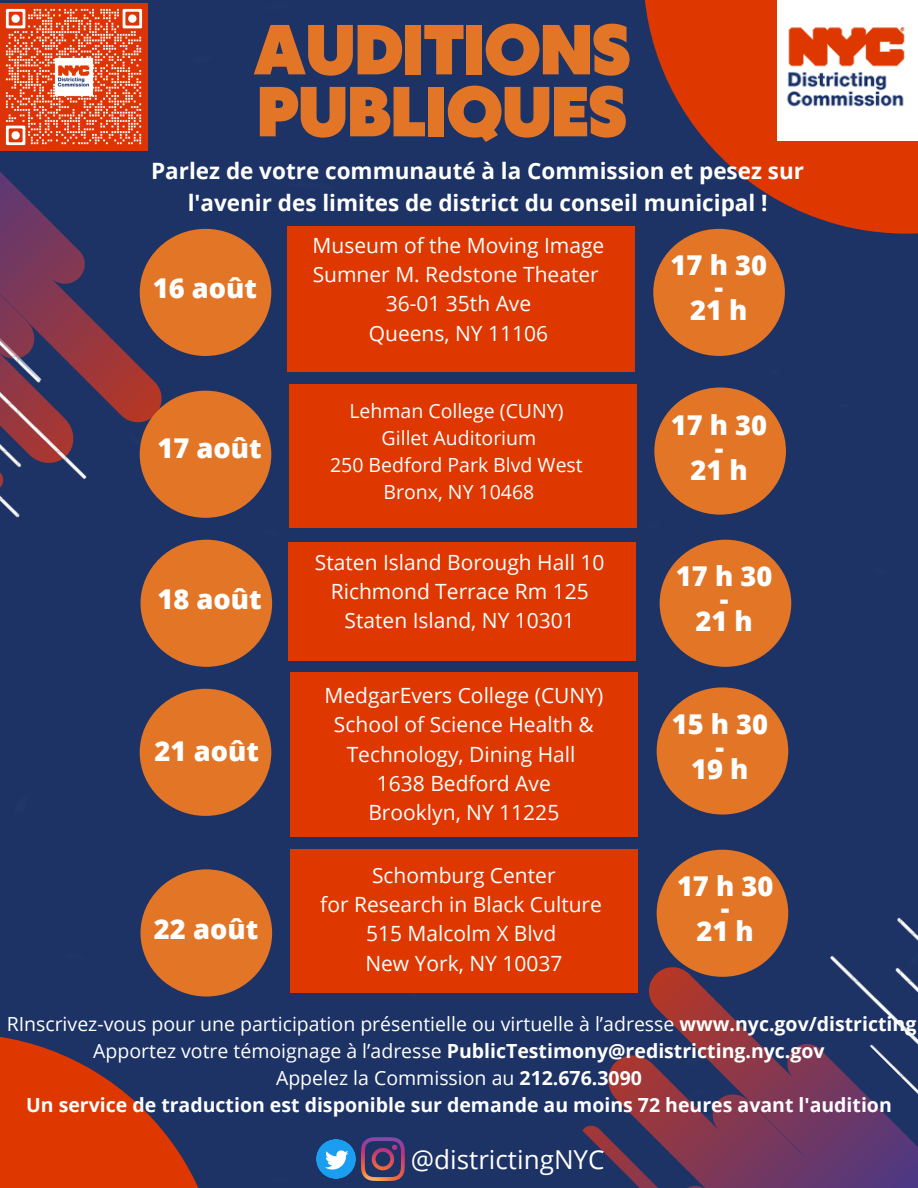
<style>
.page{position:relative;width:918px;height:1188px;background:#1d3366}
.page>*{position:absolute;margin:0;border:0;box-sizing:border-box;transform-origin:0 0}
.t1{font:900 66.3px/61.9px "Klein Text";color:#e37526}
.t2{font:800 27.3px/22.5px "Open Sans";color:#fff;text-align:center}
.t3{font:26.1px "Open Sans";color:#fff}
.t4{font:700 22.5px/31.5px "Open Sans";color:#fff;text-align:center}
.t5{font:21px/29.2px "Open Sans";color:#fff;text-align:center}
.t6{font:700 19.5px/27px "Open Sans";color:#fff;text-align:center}
.t7{font:19.5px/27px "Open Sans";color:#fff;text-align:center}
.s1{font-weight:400}
</style>
<div class="page">
<svg style="left:530px;top:918px;width:276px;height:270px;background:#4b345a"></svg>
<svg style="left:0;top:0;width:258px;height:594px;background:#253363"></svg>
<svg style="left:0;top:1034px;width:222px;height:154px;background:#8f3529"></svg>
<svg style="left:643px;top:0;width:275px;height:234px;background:#9d3522"></svg>
<img style="left:0;top:215px;width:113px;height:474px">
<img style="left:806px;top:744px;width:112px;height:444px">
<div style="left:140px;top:229px;width:131px;height:127px;background:#e37526;border-radius:50%"></div>
<div style="left:287px;top:227px;width:348px;height:145px;background:#de3700"></div>
<div style="left:290px;top:849px;width:348px;height:144px;background:#de3700"></div>
<img style="left:317px;top:1140px;width:38px;height:38px">
<svg style="left:361px;top:1137px;width:44px;height:44px;background:#624168"></svg>
<img style="left:777px;top:0;width:141px;height:141px">
<div style="left:290px;top:672px;width:348px;height:164px;background:#de3700"></div>
<div style="left:288px;top:542px;width:348px;height:118px;background:#de3700"></div>
<div style="left:290px;top:384px;width:347px;height:144px;background:#de3700"></div>
<div style="left:653px;top:229px;width:132px;height:127px;background:#e37526;border-radius:50%"></div>
<div style="left:140px;top:391px;width:131px;height:127px;background:#e37526;border-radius:50%"></div>
<div style="left:141px;top:540px;width:131px;height:127px;background:#e37526;border-radius:50%"></div>
<div style="left:140px;top:689px;width:131px;height:127px;background:#e37526;border-radius:50%"></div>
<div style="left:141px;top:869px;width:131px;height:128px;background:#e37526;border-radius:50%"></div>
<div style="left:654px;top:388px;width:132px;height:127px;background:#e37526;border-radius:50%"></div>
<div style="left:660px;top:540px;width:131px;height:127px;background:#e37526;border-radius:50%"></div>
<div style="left:657px;top:687px;width:131px;height:128px;background:#e37526;border-radius:50%"></div>
<div style="left:657px;top:850px;width:131px;height:127px;background:#e37526;border-radius:50%"></div>
<img style="left:0;top:3px;width:147px;height:147px">
<h1 class="t1" style="left:254px;top:24px;width:378px">AUDITIONS<br>PUBLIQUES</h1>
<p class="t4" style="left:151px;top:155px;width:654px">Parlez de votre communauté à la Commission et pesez sur l'avenir des limites de district du conseil municipal !</p>
<h2 class="t2" style="left:153px;top:276px;width:106px">16 août</h2>
<h2 class="t2" style="left:157px;top:436px;width:106px">17 août</h2>
<h2 class="t2" style="left:157px;top:588px;width:106px">18 août</h2>
<h2 class="t2" style="left:155px;top:739px;width:106px">21 août</h2>
<h2 class="t2" style="left:154px;top:917px;width:106px">22 août</h2>
<p class="t5" style="left:313px;top:230px;width:293px">Museum of the Moving Image<br>Sumner M. Redstone Theater<br>36-01 35th Ave<br>Queens, NY 11106</p>
<p class="t7" style="left:330px;top:397px;width:254px">Lehman College (CUNY)<br>Gillet Auditorium<br>250 Bedford Park Blvd West<br>Bronx, NY 10468</p>
<p class="t5" style="left:315px;top:547px;width:291px">Staten Island Borough Hall 10<br>Richmond Terrace Rm 125<br>Staten Island, NY 10301</p>
<p class="t5" style="left:324px;top:680px;width:280px">MedgarEvers College (CUNY)<br>School of Science Health &amp;<br>Technology, Dining Hall<br>1638 Bedford Ave<br>Brooklyn, NY 11225</p>
<p class="t5" style="left:320px;top:860px;width:283px">Schomburg Center<br>for Research in Black Culture<br>515 Malcolm X Blvd<br>New York, NY 10037</p>
<h2 class="t2" style="left:671px;top:253px;width:98px">17 h 30 -<br>21 h</h2>
<h2 class="t2" style="left:671px;top:413px;width:98px">17 h 30 -<br>21 h</h2>
<h2 class="t2" style="left:676px;top:565px;width:98px">17 h 30 -<br>21 h</h2>
<h2 class="t2" style="left:672px;top:713px;width:98px">15 h 30 -<br>19 h</h2>
<h2 class="t2" style="left:677px;top:874px;width:98px">17 h 30 -<br>21 h</h2>
<p class="t6" style="left:7px;top:1010px;width:911px"><span class="s1">RInscrivez-vous pour une participation présentielle ou virtuelle à l’adresse</span> www.nyc.gov/districting <span class="s1">Apportez votre témoignage à l’adresse</span> PublicTestimony@redistricting.nyc.gov<br><span class="s1">Appelez la Commission au</span> 212.676.3090<br>Un service de traduction est disponible sur demande au moins 72 heures avant l'audition</p>
<p class="t3" style="left:411px;top:1142px;width:195px">@districtingNYC</p>
</div>
